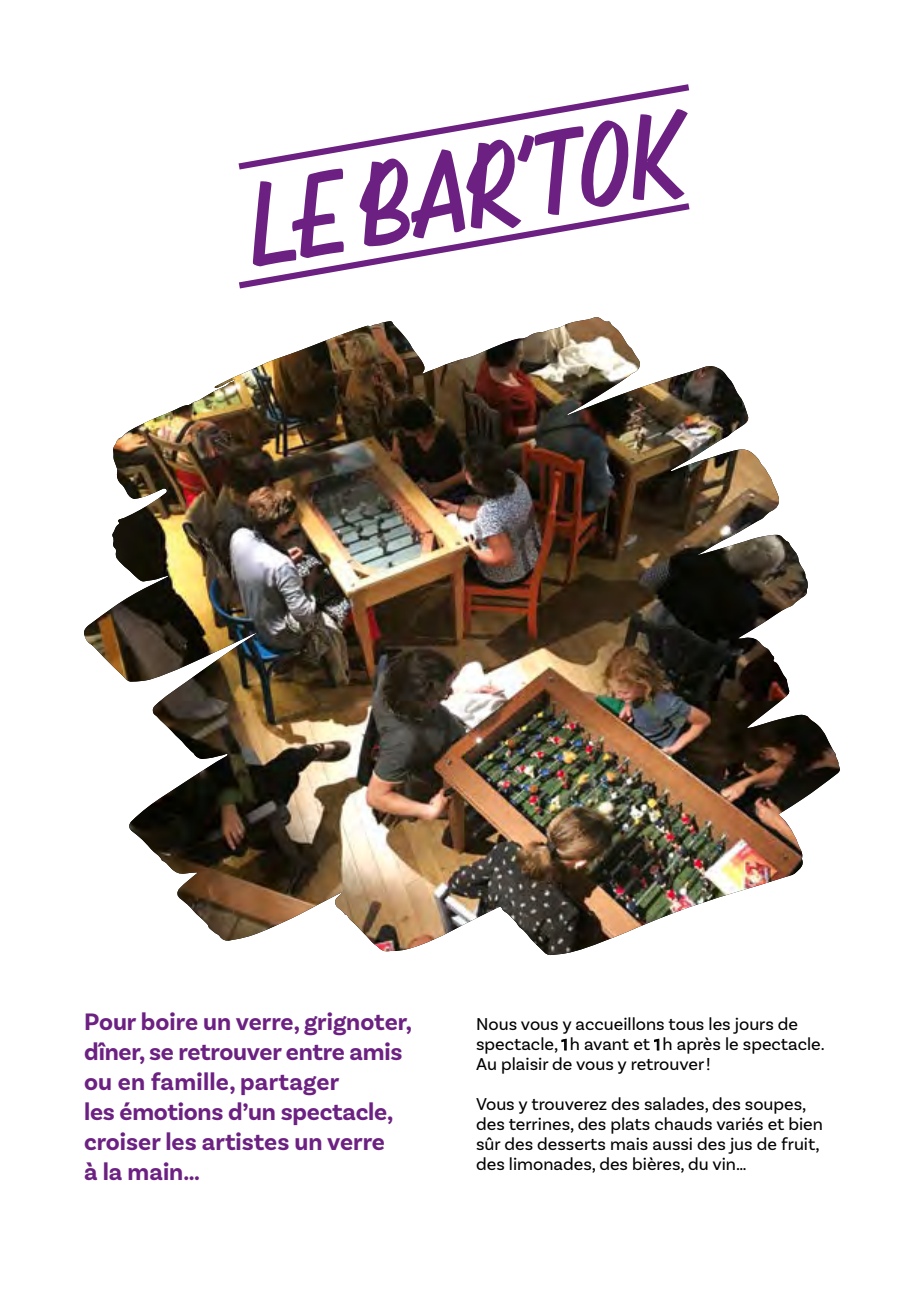
<style>
.page{position:relative;width:908px;height:1304px;background:#fff}
.page>*{position:absolute;margin:0;border:0;box-sizing:border-box;transform-origin:0 0}
.t1{font:108px "Chaumont Script";color:#6c2182}
.t2{font:700 25px/30px "Basic Sans";letter-spacing:-.005em;color:#6c2182}
.t3{font:18px/20px "Basic Sans";color:#000}
.s1{font-size:16.4px}
</style>
<div class="page">
<img style="left:129px;top:317px;width:711px;height:638px">
<img style="left:84px;top:317px;width:512px;height:437px">
<svg style="left:238px;top:84px;width:452px;height:86px"></svg>
<svg style="left:239px;top:203px;width:451px;height:86px"></svg>
<h1 class="t1" style="left:236px;top:157px;width:441px;rotate:-10deg">LE BAR’TOK</h1>
<h2 class="t2" style="left:84px;top:1007px;width:329px">Pour boire un verre, grignoter, dîner, se retrouver entre amis ou en famille, partager<br>les émotions d’un spectacle, croiser les artistes un verre<br>à la main…</h2>
<p class="t3" style="left:476px;top:1014px;width:350px">Nous vous y accueillons tous les jours de spectacle, <span class="s1">1</span>h avant et <span class="s1">1</span>h après le spectacle.<br>Au plaisir de vous y retrouver!</p>
<p class="t3" style="left:476px;top:1094px;width:348px">Vous y trouverez des salades, des soupes, des terrines, des plats chauds variés et bien sûr des desserts mais aussi des jus de fruit, des limonades, des bières, du vin…</p>
</div>
